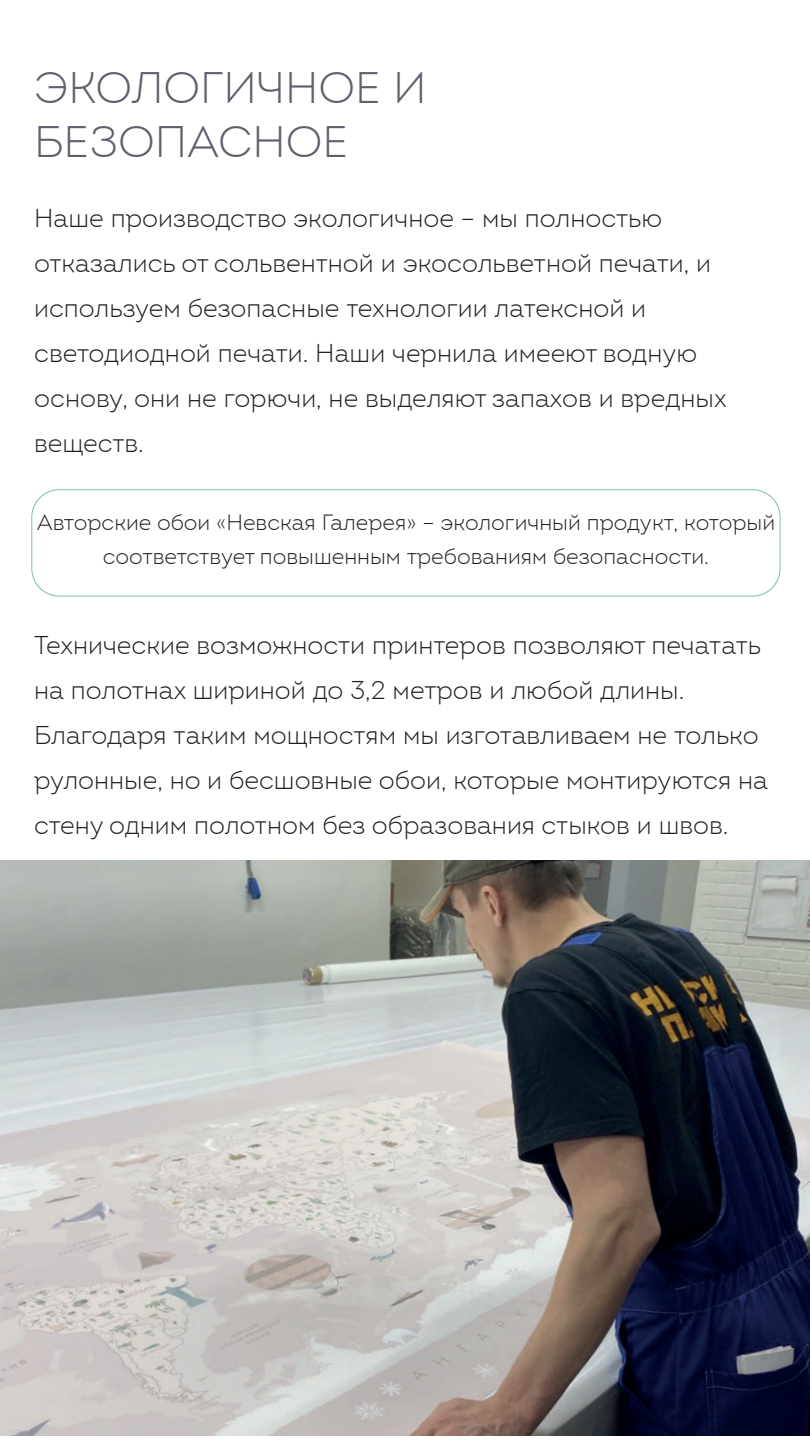
<style>
.page{position:relative;width:810px;height:1440px;background:#fff}
.page>*{position:absolute;margin:0;border:0;box-sizing:border-box;transform-origin:0 0}
.t1{font:45px/54px "Intro Trial Lt";color:#5d616d}
.t2{font:26.25px/45px "Intro Trial Lt";color:#231f20}
.t3{font:22.5px/33.8px "Intro Trial Lt";color:#231f20;text-align:center}
</style>
<div class="page">
<div style="left:31px;top:489px;width:749px;height:107px;border:1px solid #67af9e;border-radius:27px"></div>
<img style="left:1px;top:860px;width:809px;height:575px">
<h1 class="t1" style="left:34px;top:61px;width:394px">ЭКОЛОГИЧНОЕ И<br>БЕЗОПАСНОЕ</h1>
<p class="t2" style="left:34px;top:195px;width:694px">Наше производство экологичное – мы полностью отказались от сольвентной и экосольветной печати, и используем безопасные технологии латексной и светодиодной печати. Наши чернила имееют водную основу, они не горючи, не выделяют запахов и вредных веществ.</p>
<p class="t3" style="left:37px;top:506px;width:740px">Авторские обои «Невская Галерея» – экологичный продукт, который соответствует повышенным требованиям безопасности.</p>
<p class="t2" style="left:34px;top:623px;width:735px">Технические возможности принтеров позволяют печатать на полотнах шириной до 3,2 метров и любой длины.<br>Благодаря таким мощностям мы изготавливаем не только рулонные, но и бесшовные обои, которые монтируются на стену одним полотном без образования стыков и швов.</p>
</div>
